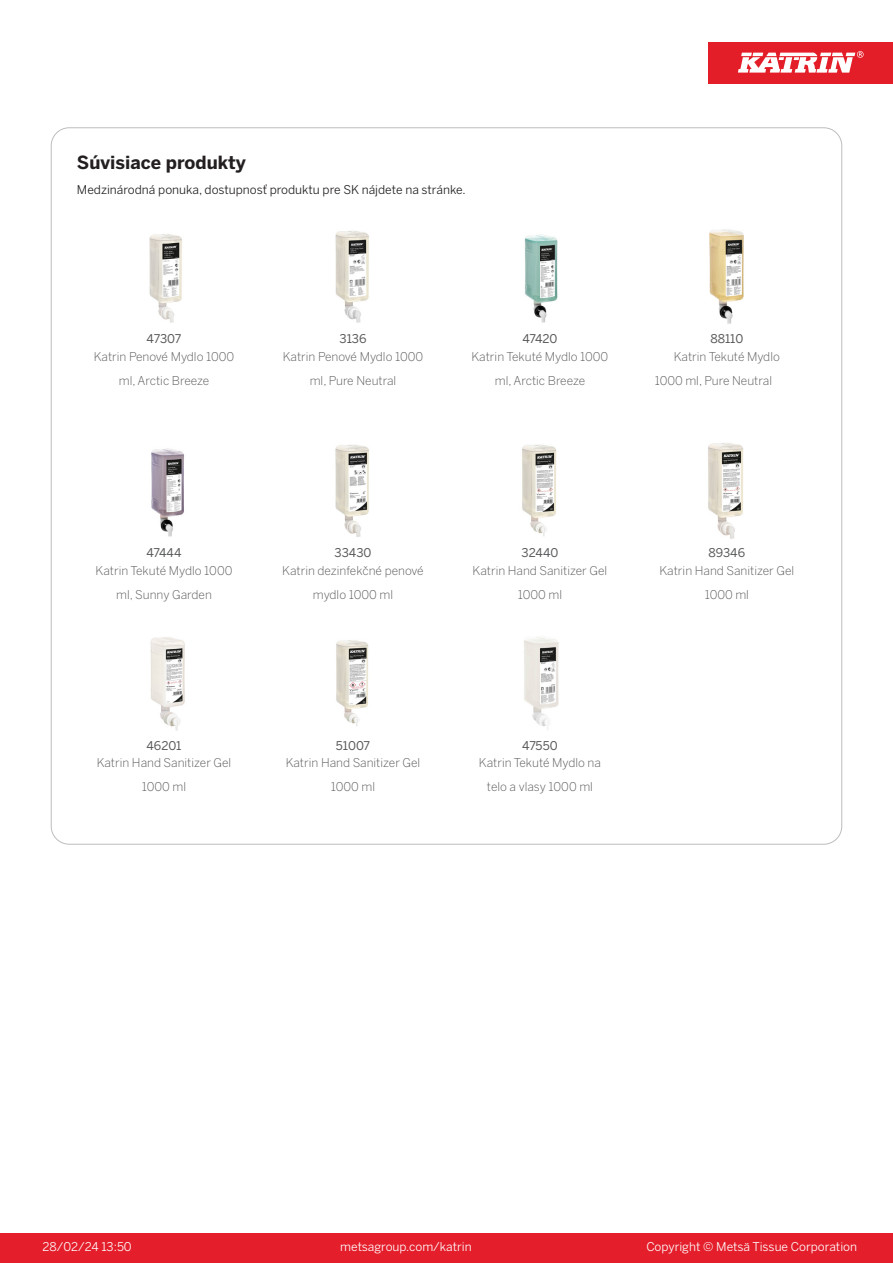
<style>
.page{position:relative;width:893px;height:1263px;background:#fff}
.page>*{position:absolute;margin:0;border:0;box-sizing:border-box;transform-origin:0 0}
.T_TableHeader{font:700 18px "Benton Sans";color:#231f20}
.T_RelatedName{font:300 12px/24px "Benton Sans";color:#57585a;text-align:center}
.t1{font:12px "Benton Sans";color:#fff}
.T_TableBody{font:12px "Benton Sans";color:#231f20}
.T_RelatedCode{font:12px "Benton Sans";color:#57585a}
</style>
<div class="page">
<div style="left:0;top:1233px;width:893px;height:30px;background:#e41e2b"></div>
<div style="left:708px;top:43px;width:185px;height:41px;background:#e31e28"></div>
<svg style="left:738px;top:51px;width:126px;height:22px"></svg>
<img style="left:149px;top:234px;width:33px;height:89px">
<img style="left:335px;top:230px;width:34px;height:93px">
<img style="left:524px;top:235px;width:34px;height:88px">
<img style="left:709px;top:229px;width:35px;height:95px">
<img style="left:151px;top:448px;width:33px;height:89px">
<img style="left:335px;top:444px;width:34px;height:93px">
<img style="left:522px;top:444px;width:35px;height:92px">
<img style="left:708px;top:443px;width:36px;height:96px">
<img style="left:150px;top:637px;width:35px;height:94px">
<img style="left:336px;top:640px;width:33px;height:86px">
<img style="left:524px;top:637px;width:35px;height:93px">
<p class="T_TableHeader" style="left:77px;top:151px;width:171px">Súvisiace produkty</p>
<p class="T_TableBody" style="left:77px;top:183px;width:390px">Medzinárodná ponuka, dostupnosť produktu pre SK nájdete na stránke.</p>
<p class="T_RelatedCode" style="left:147px;top:331px;width:36px">47307</p>
<p class="T_RelatedCode" style="left:340px;top:331px;width:28px">3136</p>
<p class="T_RelatedCode" style="left:522px;top:331px;width:37px">47420</p>
<p class="T_RelatedCode" style="left:710px;top:331px;width:35px">88110</p>
<p class="T_RelatedName" style="left:94px;top:345px;width:142px">Katrin Penové Mydlo 1000 ml, Arctic Breeze</p>
<p class="T_RelatedName" style="left:283px;top:345px;width:142px">Katrin Penové Mydlo 1000 ml, Pure Neutral</p>
<p class="T_RelatedName" style="left:471px;top:345px;width:138px">Katrin Tekuté Mydlo 1000 ml, Arctic Breeze</p>
<p class="T_RelatedName" style="left:655px;top:345px;width:127px;text-align:left;text-indent:19px">Katrin Tekuté Mydlo<br>1000 ml, Pure Neutral</p>
<p class="T_RelatedCode" style="left:147px;top:546px;width:36px">47444</p>
<p class="T_RelatedCode" style="left:335px;top:546px;width:38px">33430</p>
<p class="T_RelatedCode" style="left:521px;top:546px;width:38px">32440</p>
<p class="T_RelatedCode" style="left:709px;top:546px;width:38px">89346</p>
<p class="T_RelatedName" style="left:96px;top:559px;width:138px">Katrin Tekuté Mydlo 1000 ml, Sunny Garden</p>
<p class="T_RelatedName" style="left:282px;top:559px;width:143px">Katrin dezinfekčné penové mydlo 1000 ml</p>
<p class="T_RelatedName" style="left:473px;top:559px;width:136px">Katrin Hand Sanitizer Gel<br>1000 ml</p>
<p class="T_RelatedName" style="left:659px;top:559px;width:136px">Katrin Hand Sanitizer Gel<br>1000 ml</p>
<p class="T_RelatedCode" style="left:146px;top:738px;width:37px">46201</p>
<p class="T_RelatedCode" style="left:336px;top:738px;width:36px">51007</p>
<p class="T_RelatedCode" style="left:522px;top:738px;width:37px">47550</p>
<p class="T_RelatedName" style="left:97px;top:751px;width:136px">Katrin Hand Sanitizer Gel<br>1000 ml</p>
<p class="T_RelatedName" style="left:286px;top:751px;width:136px">Katrin Hand Sanitizer Gel<br>1000 ml</p>
<p class="T_RelatedName" style="left:479px;top:751px;width:124px">Katrin Tekuté Mydlo na telo a vlasy 1000 ml</p>
<p class="t1" style="left:43px;top:1239px;width:91px">28/02/24 13:50</p>
<p class="t1" style="left:340px;top:1239px;width:133px">metsagroup.com/katrin</p>
<p class="t1" style="left:646px;top:1239px;width:212px">Copyright © Metsä Tissue Corporation</p>
</div>
